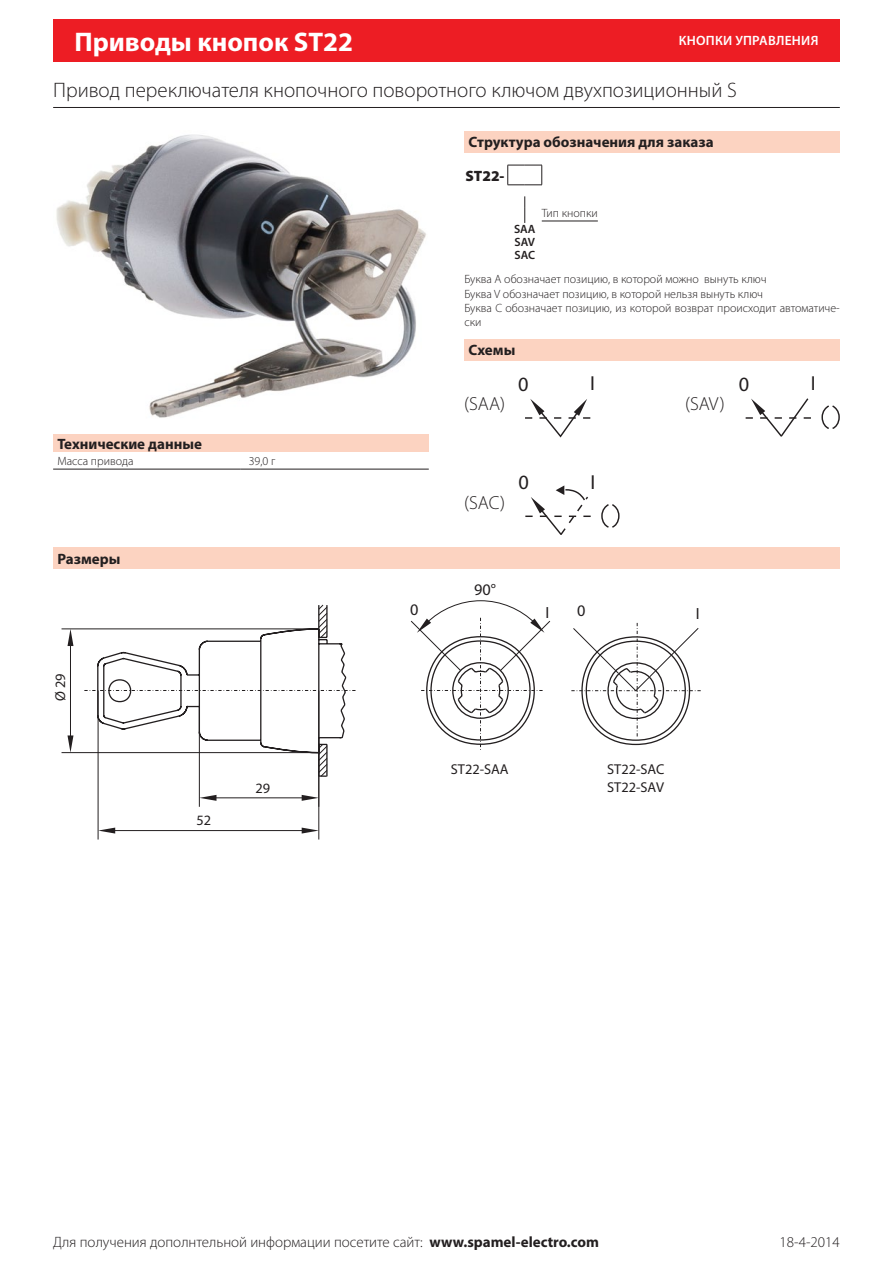
<style>
.page{position:relative;width:893px;height:1263px;background:#fff}
.page>*{position:absolute;margin:0;border:0;box-sizing:border-box;transform-origin:0 0}
.t1{font:700 27px "Myriad Pro";color:#fff}
.t2{font:300 21px "Myriad Pro";color:#231f20}
.Cecha_schemat_napedu{font:20.25px "Myriad Pro";color:#231f20}
.Cecha_schemat_napedu-2{font:20.25px "Avant Garde Bk BT";color:#231f20}
.Cecha_schemat_napedu-3{font:300 18.9px "Myriad Pro";color:#231f20}
.Cecha_Wymiary{font:16.2px "Myriad Pro";color:#231f20}
.t3{font:300 15px "Myriad Pro";color:#231f20}
.Überschrift{font:700 15px "Myriad Pro";color:#231f20}
.TS_Bestellschlüssel{font:900 15px "Myriad Pro";color:#231f20}
.Cecha_Wymiary-2{font:14.25px/17.1px "Myriad Pro";color:#231f20}
.t4{font:600 13.5px "Myriad Pro";letter-spacing:.02em;color:#fff}
.Text_normal_block{font:300 12px/14.4px "Myriad Pro";color:#231f20}
.Tabellenkörper{font:300 12px "Myriad Pro";color:#231f20}
.TS_links_unterstrich{font:300 12px "Myriad Pro";color:#231f20}
.TS_fett_zentriert{font:600 12px "Myriad Pro";color:#231f20}
.s1{font-weight:700}
</style>
<div class="page">
<div style="left:53px;top:19px;width:787px;height:43px;background:#ed1d24"></div>
<img style="left:56px;top:134px;width:370px;height:284px">
<div style="left:53px;top:435px;width:376px;height:17px;background:#fcd3c1"></div>
<hr style="left:53px;top:469px;width:187px;height:1px;background:#231f20">
<hr style="left:240px;top:469px;width:189px;height:1px;background:#231f20">
<div style="left:464px;top:131px;width:376px;height:21px;background:#fcd3c1"></div>
<svg style="left:507px;top:165px;width:35px;height:21px"></svg>
<svg style="left:524px;top:196px;width:1px;height:27px"></svg>
<hr style="left:542px;top:221px;width:56px;height:1px;background:#231f20">
<div style="left:464px;top:339px;width:376px;height:21px;background:#fcd3c1"></div>
<svg style="left:525px;top:399px;width:66px;height:38px"></svg>
<svg style="left:746px;top:398px;width:94px;height:39px"></svg>
<svg style="left:525px;top:485px;width:95px;height:50px"></svg>
<hr style="left:53px;top:107px;width:787px;height:1px;background:#231f20">
<div style="left:53px;top:548px;width:787px;height:21px;background:#fcd3c1"></div>
<hr style="left:62px;top:628px;width:257px;height:1px;background:#231f20">
<hr style="left:62px;top:752px;width:257px;height:1px;background:#231f20">
<hr style="left:70px;top:642px;width:1px;height:97px;background:#231f20">
<svg style="left:67px;top:735px;width:6px;height:18px"></svg>
<svg style="left:67px;top:629px;width:6px;height:17px"></svg>
<hr style="left:199px;top:706px;width:1px;height:101px;background:#231f20">
<hr style="left:213px;top:797px;width:92px;height:1px;background:#231f20">
<svg style="left:199px;top:795px;width:17px;height:6px"></svg>
<svg style="left:302px;top:795px;width:16px;height:6px"></svg>
<hr style="left:318px;top:691px;width:1px;height:148px;background:#231f20">
<hr style="left:98px;top:691px;width:1px;height:148px;background:#231f20">
<hr style="left:112px;top:830px;width:193px;height:1px;background:#231f20">
<svg style="left:98px;top:827px;width:17px;height:6px"></svg>
<svg style="left:302px;top:827px;width:17px;height:6px"></svg>
<svg style="left:84px;top:604px;width:271px;height:174px"></svg>
<svg style="left:410px;top:600px;width:141px;height:150px"></svg>
<svg style="left:571px;top:623px;width:130px;height:123px"></svg>
<h1 class="t1" style="left:74px;top:24px;width:280px">Приводы кнопок ST22</h1>
<p class="t4" style="left:679px;top:32px;width:141px">КНОПКИ УПРАВЛЕНИЯ</p>
<p class="t2" style="left:53px;top:78px;width:685px">Привод переключателя кнопочного поворотного ключом двухпозиционный S</p>
<p class="Überschrift" style="left:469px;top:132px;width:247px">Структура обозначения для заказа</p>
<p class="TS_Bestellschlüssel" style="left:465px;top:165px;width:41px">ST22-</p>
<p class="TS_links_unterstrich" style="left:542px;top:206px;width:58px">Тип кнопки</p>
<p class="TS_fett_zentriert" style="left:514px;top:222px;width:23px">SAA</p>
<p class="TS_fett_zentriert" style="left:515px;top:234px;width:22px">SAV</p>
<p class="TS_fett_zentriert" style="left:514px;top:247px;width:22px">SAC</p>
<p class="Text_normal_block" style="left:464px;top:272px;width:304px">Буква A обозначает позицию, в которой можно вынуть ключ</p>
<p class="Text_normal_block" style="left:464px;top:287px;width:300px">Буква V обозначает позицию, в которой нельзя вынуть ключ</p>
<p class="Text_normal_block" style="left:464px;top:301px;width:377px">Буква C обозначает позицию, из которой возврат происходит автоматиче&shy;ски</p>
<p class="Überschrift" style="left:57px;top:434px;width:146px">Технические данные</p>
<p class="Tabellenkörper" style="left:57px;top:454px;width:78px">Масса привода</p>
<p class="Tabellenkörper" style="left:249px;top:454px;width:28px">39,0 г</p>
<p class="Überschrift" style="left:57px;top:549px;width:64px">Размеры</p>
<p class="Cecha_Wymiary-2" style="left:52px;top:701px;width:29px;rotate:-90deg">Ø29</p>
<p class="Cecha_Wymiary-2" style="left:196px;top:812px;width:16px">52</p>
<p class="Cecha_Wymiary-2" style="left:256px;top:779px;width:16px">29</p>
<p class="Cecha_Wymiary" style="left:410px;top:599px;width:10px">0</p>
<p class="Überschrift" style="left:469px;top:341px;width:48px">Схемы</p>
<p class="Cecha_schemat_napedu-3" style="left:464px;top:394px;width:42px">(SAA)</p>
<p class="Cecha_schemat_napedu-2" style="left:518px;top:371px;width:12px">0</p>
<p class="Cecha_schemat_napedu-2" style="left:590px;top:371px;width:6px">I</p>
<p class="Cecha_schemat_napedu-3" style="left:464px;top:492px;width:42px">(SAC)</p>
<p class="Cecha_schemat_napedu" style="left:518px;top:470px;width:12px">0</p>
<p class="Cecha_schemat_napedu" style="left:591px;top:469px;width:6px">I</p>
<p class="Cecha_schemat_napedu-3" style="left:685px;top:394px;width:41px">(SAV)</p>
<p class="Cecha_schemat_napedu" style="left:739px;top:371px;width:12px">0</p>
<p class="Cecha_schemat_napedu" style="left:811px;top:371px;width:6px">I</p>
<p class="Cecha_Wymiary" style="left:474px;top:580px;width:23px">90°</p>
<p class="Cecha_Wymiary" style="left:545px;top:602px;width:5px">I</p>
<p class="Cecha_Wymiary" style="left:577px;top:601px;width:10px">0</p>
<p class="Cecha_Wymiary" style="left:696px;top:603px;width:5px">I</p>
<p class="Cecha_Wymiary-2" style="left:451px;top:760px;width:59px">ST22-SAA</p>
<p class="Cecha_Wymiary-2" style="left:607px;top:761px;width:59px">ST22-SAC<br>ST22-SAV</p>
<p class="t3" style="left:53px;top:1234px;width:547px">Для получения дополнтельной информации посетите сайт: <span class="s1">www.spamel-electro.com</span></p>
<p class="t3" style="left:780px;top:1234px;width:62px">18-4-2014</p>
</div>
